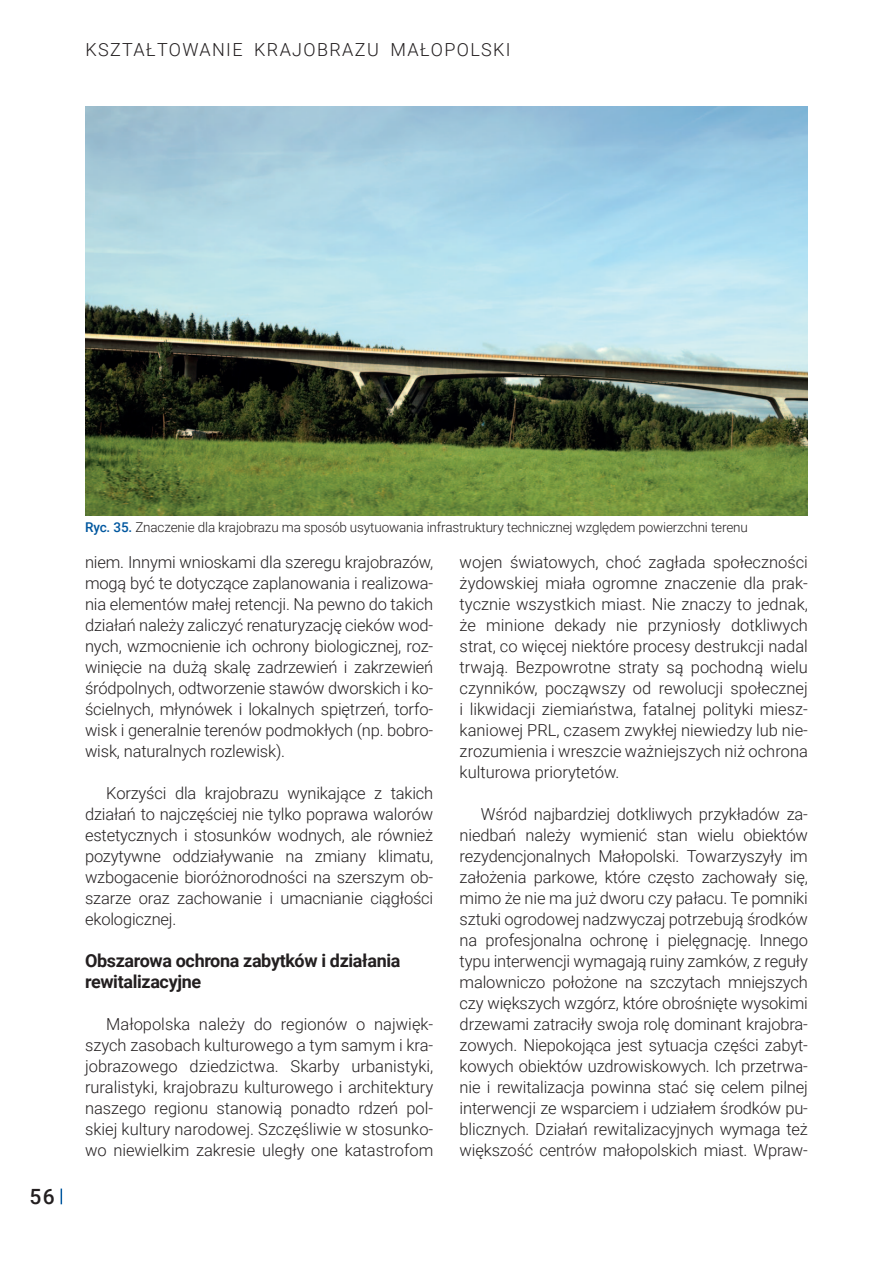
<style>
.page{position:relative;width:893px;height:1263px;background:#fff}
.page>*{position:absolute;margin:0;border:0;box-sizing:border-box;transform-origin:0 0}
.t1{font:500 21px "Roboto";color:#231f20}
.t2{font:700 18px/21px "Roboto";letter-spacing:-.02em;color:#231f20}
.t3{font:300 18px "Roboto";letter-spacing:.075em;color:#231f20}
.t4{font:300 16.5px/21px "Roboto";letter-spacing:-.01em;color:#231f20;text-align:justify}
.t5{font:300 13.5px "Roboto";letter-spacing:-.01em;color:#231f20}
.s1{font-weight:500;color:#01579f}
</style>
<div class="page">
<img style="left:85px;top:106px;width:723px;height:409px">
<svg style="left:61px;top:1188px;width:1px;height:16px"></svg>
<p class="t3" style="left:85px;top:37px;width:26px">Kszta</p>
<p class="t3" style="left:146px;top:37px;width:24px">łtowanie</p>
<p class="t3" style="left:254px;top:37px;width:14px">krajobrazu</p>
<p class="t3" style="left:390px;top:37px;width:54px">Małopo</p>
<p class="t3" style="left:470px;top:37px;width:21px">lski</p>
<p class="t1" style="left:29px;top:1182px;width:27px">56</p>
<p class="t5" style="left:85px;top:517px;width:664px"><span class="s1">Ryc. 35.</span> Znaczenie dla krajobrazu ma sposób usytuowania infrastruktury technicznej względem powierzchni terenu</p>
<p class="t4" style="left:85px;top:551px;width:350px">niem. Innymi wnioskami dla szeregu krajobrazów, mogą być te dotyczące zaplanowania i realizowa&shy;nia elementów małej retencji. Na pewno do takich działań należy zaliczyć renaturyzację cieków wod&shy;nych, wzmocnienie ich ochrony biologicznej, roz&shy;winięcie na dużą skalę zadrzewień i zakrzewień śródpolnych, odtworzenie stawów dworskich i ko&shy;ścielnych, młynówek i lokalnych spiętrzeń, torfo&shy;wisk i generalnie terenów podmokłych (np. bobro&shy;wisk, naturalnych rozlewisk).</p>
<p class="t4" style="left:85px;top:782px;width:350px;text-indent:21px">Korzyści dla krajobrazu wynikające z takich działań to najczęściej nie tylko poprawa walorów estetycznych i stosunków wodnych, ale również pozytywne oddziaływanie na zmiany klimatu, wzbogacenie bioróżnorodności na szerszym ob&shy;szarze oraz zachowanie i umacnianie ciągłości ekologicznej.</p>
<p class="t2" style="left:85px;top:949px;width:317px">Obszarowa ochrona zabytków i działania rewitalizacyjne</p>
<p class="t4" style="left:85px;top:1013px;width:350px;text-indent:21px">Małopolska należy do regionów o najwięk&shy;szych zasobach kulturowego a tym samym i kra&shy;jobrazowego dziedzictwa. Skarby urbanistyki, ruralistyki, krajobrazu kulturowego i architektury naszego regionu stanowią ponadto rdzeń pol&shy;skiej kultury narodowej. Szczęśliwie w stosunko&shy;wo niewielkim zakresie uległy one katastrofom</p>
<p class="t4" style="left:460px;top:551px;width:350px">wojen światowych, choć zagłada społeczności żydowskiej miała ogromne znaczenie dla prak&shy;tycznie wszystkich miast. Nie znaczy to jednak, że minione dekady nie przyniosły dotkliwych strat, co więcej niektóre procesy destrukcji nadal trwają. Bezpowrotne straty są pochodną wielu czynników, począwszy od rewolucji społecznej i likwidacji ziemiaństwa, fatalnej polityki miesz&shy;kaniowej PRL, czasem zwykłej niewiedzy lub nie&shy;zrozumienia i wreszcie ważniejszych niż ochrona kulturowa priorytetów.</p>
<p class="t4" style="left:460px;top:803px;width:350px;text-indent:21px">Wśród najbardziej dotkliwych przykładów za&shy;niedbań należy wymienić stan wielu obiektów rezydencjonalnych Małopolski. Towarzyszyły im założenia parkowe, które często zachowały się, mimo że nie ma już dworu czy pałacu. Te pomniki sztuki ogrodowej nadzwyczaj potrzebują środków na profesjonalna ochronę i pielęgnację. Innego typu interwencji wymagają ruiny zamków, z reguły malowniczo położone na szczytach mniejszych czy większych wzgórz, które obrośnięte wysokimi drzewami zatraciły swoja rolę dominant krajobra&shy;zowych. Niepokojąca jest sytuacja części zabyt&shy;kowych obiektów uzdrowiskowych. Ich przetrwa&shy;nie i rewitalizacja powinna stać się celem pilnej interwencji ze wsparciem i udziałem środków pu&shy;blicznych. Działań rewitalizacyjnych wymaga też większość centrów małopolskich miast. Wpraw-</p>
</div>
